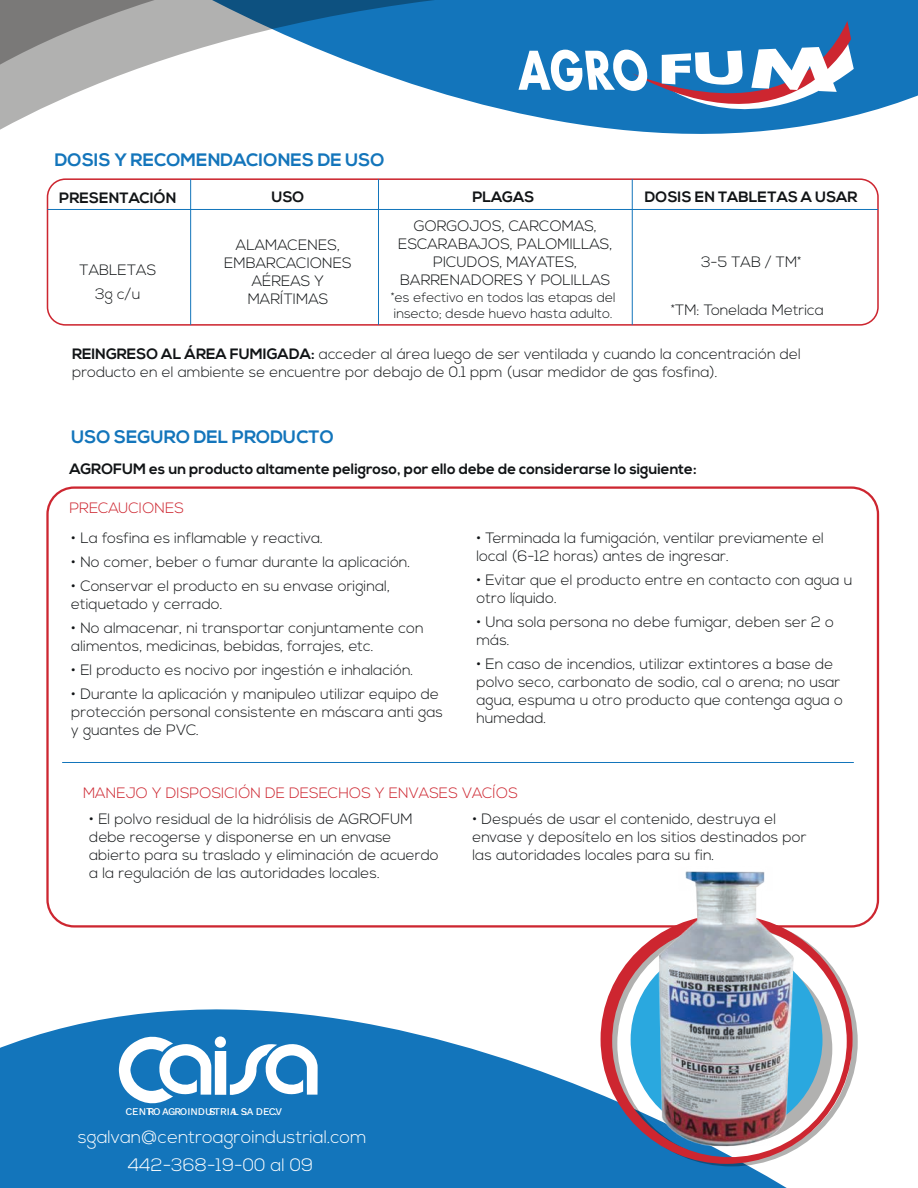
<style>
.page{position:relative;width:918px;height:1188px;background:#fff}
.page>*{position:absolute;margin:0;border:0;box-sizing:border-box;transform-origin:0 0}
.t1{font:300 18px/27.6px "Nexa";color:#fff;text-align:center}
.t2{font:700 18px "Nexa";color:#1375bb}
.t3{font:300 15px/18px "Nexa";color:#111416}
.t4{font:700 15px "Nexa";color:#111416}
.t5{font:300 15px "Nexa";color:#cd2630}
.t6{font:300 13.5px/16.2px "Nexa";color:#111416}
.t7{font:500 10.05px "Work Sans";color:#fff}
.s1{font-weight:700}
</style>
<div class="page">
<svg style="left:0;top:904px;width:787px;height:284px;fill:#1375bb"></svg>
<svg style="left:191px;top:0;width:727px;height:290px"></svg>
<svg style="left:518px;top:130px;width:336px;height:28px"></svg>
<hr style="left:62px;top:762px;width:792px;height:1px;background:#1375bb">
<svg style="left:0;top:0;width:894px;height:130px;fill:#1375bb"></svg>
<svg style="left:0;top:0;width:401px;height:65px;background:#839cae"></svg>
<div style="left:47px;top:178px;width:832px;height:148px;border:2px solid #cd2630;border-radius:18px"></div>
<hr style="left:48px;top:209px;width:830px;height:1px;background:#1375bb">
<hr style="left:190px;top:179px;width:1px;height:146px;background:#1375bb">
<hr style="left:378px;top:179px;width:1px;height:146px;background:#1375bb">
<hr style="left:632px;top:179px;width:1px;height:146px;background:#1375bb">
<svg style="left:606px;top:924px;width:252px;height:242px"></svg>
<svg style="left:601px;top:915px;width:252px;height:249px"></svg>
<svg style="left:119px;top:1034px;width:199px;height:72px"></svg>
<img style="left:623px;top:871px;width:213px;height:295px">
<p class="t2" style="left:55px;top:149px;width:331px">DOSIS Y RECOMENDACIONES DE USO</p>
<p class="t4" style="left:59px;top:189px;width:119px">PRESENTACIÓN</p>
<p class="t4" style="left:272px;top:188px;width:34px">USO</p>
<p class="t3" style="left:224px;top:237px;width:129px;text-align:center">ALAMACENES,<br>EMBARCACIONES<br>AÉREAS Y<br>MARÍTIMAS</p>
<p class="t4" style="left:472px;top:188px;width:63px">PLAGAS</p>
<p class="t3" style="left:398px;top:217px;width:216px;text-align:center">GORGOJOS, CARCOMAS,<br>ESCARABAJOS, PALOMILLAS,<br>PICUDOS, MAYATES,<br>BARRENADORES Y POLILLAS</p>
<p class="t6" style="left:391px;top:290px;width:226px">*es efectivo en todos las etapas del insecto; desde huevo hasta adulto.</p>
<p class="t3" style="left:80px;top:258px;width:78px;line-height:24px;text-align:center">TABLETAS<br>3g c/u</p>
<p class="t4" style="left:645px;top:188px;width:214px">DOSIS EN TABLETAS A USAR</p>
<p class="t3" style="left:701px;top:253px;width:102px">3-5 TAB / TM*</p>
<p class="t3" style="left:671px;top:302px;width:155px">*TM: Tonelada Metrica</p>
<p class="t3" style="left:72px;top:346px;width:730px"><span class="s1">REINGRESO AL ÁREA FUMIGADA:</span> acceder al área luego de ser ventilada y cuando la concentración del producto en el ambiente se encuentre por debajo de 0.1 ppm (usar medidor de gas fosfina).</p>
<p class="t2" style="left:71px;top:426px;width:264px">USO SEGURO DEL PRODUCTO</p>
<p class="t4" style="left:69px;top:460px;width:629px">AGROFUM es un producto altamente peligroso, por ello debe de considerarse lo siguiente:</p>
<p class="t5" style="left:70px;top:499px;width:116px">PRECAUCIONES</p>
<p class="t3" style="left:71px;top:529px;width:253px">• La fosfina es inflamable y reactiva.</p>
<p class="t3" style="left:71px;top:553px;width:341px">• No comer, beber o fumar durante la aplicación.</p>
<p class="t3" style="left:71px;top:577px;width:320px">• Conservar el producto en su envase original, etiquetado y cerrado.</p>
<p class="t3" style="left:71px;top:619px;width:354px">• No almacenar, ni transportar conjuntamente con alimentos, medicinas, bebidas, forrajes, etc.</p>
<p class="t3" style="left:71px;top:661px;width:344px">• El producto es nocivo por ingestión e inhalación.</p>
<p class="t3" style="left:71px;top:685px;width:373px">• Durante la aplicación y manipuleo utilizar equipo de protección personal consistente en máscara anti gas y guantes de PVC.</p>
<p class="t3" style="left:477px;top:529px;width:349px">• Terminada la fumigación, ventilar previamente el local (6-12 horas) antes de ingresar.</p>
<p class="t3" style="left:477px;top:571px;width:377px">• Evitar que el producto entre en contacto con agua u otro líquido.</p>
<p class="t3" style="left:477px;top:613px;width:359px">• Una sola persona no debe fumigar, deben ser 2 o más.</p>
<p class="t3" style="left:477px;top:655px;width:368px">• En caso de incendios, utilizar extintores a base de polvo seco, carbonato de sodio, cal o arena; no usar agua, espuma u otro producto que contenga agua o humedad.</p>
<p class="t5" style="left:83px;top:784px;width:436px">MANEJO Y DISPOSICIÓN DE DESECHOS Y ENVASES VACÍOS</p>
<p class="t3" style="left:89px;top:810px;width:351px">• El polvo residual de la hidrólisis de AGROFUM debe recogerse y disponerse en un envase abierto para su traslado y eliminación de acuerdo a la regulación de las autoridades locales.</p>
<p class="t3" style="left:473px;top:810px;width:336px">• Después de usar el contenido, destruya el envase y deposítelo en los sitios destinados por las autoridades locales para su fin.</p>
<p class="t7" style="left:125px;top:1105px;width:158px">CENTROAGROINDUSTRIAL S.A DE C.V</p>
<p class="t1" style="left:78px;top:1124px;width:290px">sgalvan@centroagroindustrial.com<br>442-368-19-00 al 09</p>
</div>
